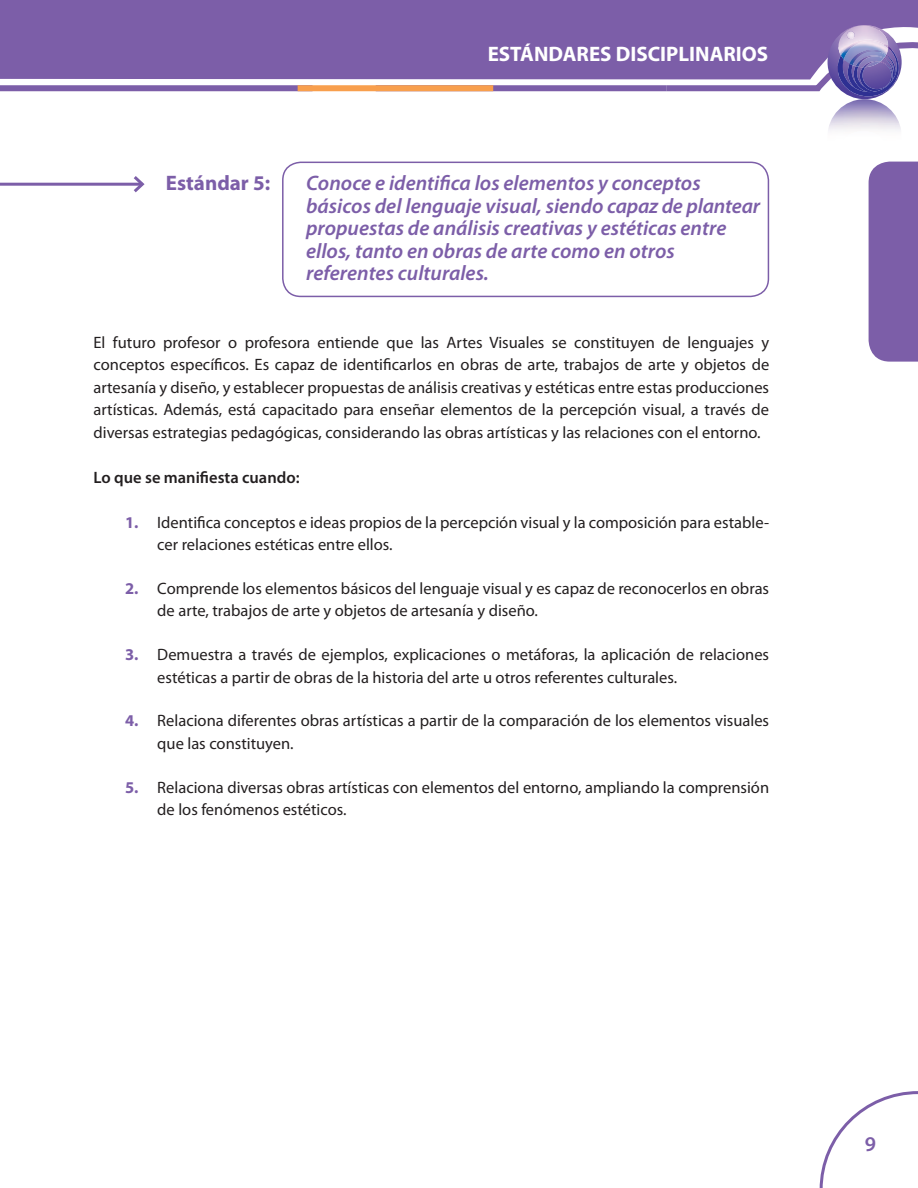
<style>
.page{position:relative;width:918px;height:1188px;background:#fff}
.page>*{position:absolute;margin:0;border:0;box-sizing:border-box;transform-origin:0 0}
.t1{font:italic 600 21px/22.5px "Myriad Pro";color:#7c5ea8}
.t2{font:700 21px "Myriad Pro";color:#fff}
.t3{font:700 21px "Myriad Pro";color:#7c5ea8}
.t4{font:600 21px "Myriad Pro";color:#7c5ea8}
.t5{font:16.5px/22.5px "Myriad Pro";color:#231f20}
.t6{font:600 16.5px "Myriad Pro";color:#231f20}
.s1{font-weight:700;color:#7c5ea8}
</style>
<div class="page">
<div style="left:0;top:0;width:918px;height:79px;background:#7c5ea8"></div>
<div style="left:376px;top:85px;width:291px;height:6px;background:#7c5ea8"></div>
<div style="left:0;top:85px;width:313px;height:6px;background:#7c5ea8"></div>
<svg style="left:820px;top:1091px;width:98px;height:97px"></svg>
<svg style="left:661px;top:25px;width:257px;height:74px"></svg>
<img style="left:829px;top:99px;width:72px;height:63px">
<img style="left:838px;top:131px;width:50px;height:31px">
<svg style="left:847px;top:159px;width:8px;height:3px"></svg>
<div style="left:869px;top:162px;width:49px;height:200px;background:#7c5ea8"></div>
<div style="left:298px;top:85px;width:195px;height:6px;background:#f89f4d"></div>
<div style="left:282px;top:162px;width:487px;height:135px;border:2px solid #7c5ea8;border-radius:18px"></div>
<hr style="left:0;top:183px;width:142px;height:3px;background:#7c5ea8">
<svg style="left:131px;top:176px;width:14px;height:17px"></svg>
<p class="t2" style="left:488px;top:40px;width:282px">ESTÁNDARES DISCIPLINARIOS</p>
<p class="t3" style="left:166px;top:169px;width:106px">Estándar 5:</p>
<p class="t1" style="left:306px;top:171px;width:456px">Conoce e identifica los elementos y conceptos básicos del lenguaje visual, siendo capaz de plantear propuestas de análisis creativas y estéticas entre ellos, tanto en obras de arte como en otros referentes culturales.</p>
<p class="t5" style="left:94px;top:331px;width:677px;text-align:justify">El futuro profesor o profesora entiende que las Artes Visuales se constituyen de lenguajes y conceptos específicos. Es capaz de identificarlos en obras de arte, trabajos de arte y objetos de artesanía y diseño, y establecer propuestas de análisis creativas y estéticas entre estas producciones artísticas. Además, está capacitado para enseñar elementos de la percepción visual, a través de diversas estrategias pedagógicas, considerando las obras artísticas y las relaciones con el entorno.</p>
<p class="t6" style="left:94px;top:467px;width:208px">Lo que se manifiesta cuando:</p>
<p class="t5" style="left:157px;top:511px;width:613px;text-indent:-32px"><span class="s1">1.</span> Identifica conceptos e ideas propios de la percepción visual y la composición para estable&shy;cer relaciones estéticas entre ellos.</p>
<p class="t5" style="left:157px;top:577px;width:613px;text-indent:-32px"><span class="s1">2.</span> Comprende los elementos básicos del lenguaje visual y es capaz de reconocerlos en obras de arte, trabajos de arte y objetos de artesanía y diseño.</p>
<p class="t5" style="left:157px;top:643px;width:613px;text-indent:-32px"><span class="s1">3.</span> Demuestra a través de ejemplos, explicaciones o metáforas, la aplicación de relaciones estéticas a partir de obras de la historia del arte u otros referentes culturales.</p>
<p class="t5" style="left:157px;top:709px;width:613px;text-indent:-32px"><span class="s1">4.</span> Relaciona diferentes obras artísticas a partir de la comparación de los elementos visuales que las constituyen.</p>
<p class="t5" style="left:157px;top:776px;width:613px;text-indent:-32px"><span class="s1">5.</span> Relaciona diversas obras artísticas con elementos del entorno, ampliando la comprensión de los fenómenos estéticos.</p>
<p class="t4" style="left:865px;top:1130px;width:13px">9</p>
</div>
